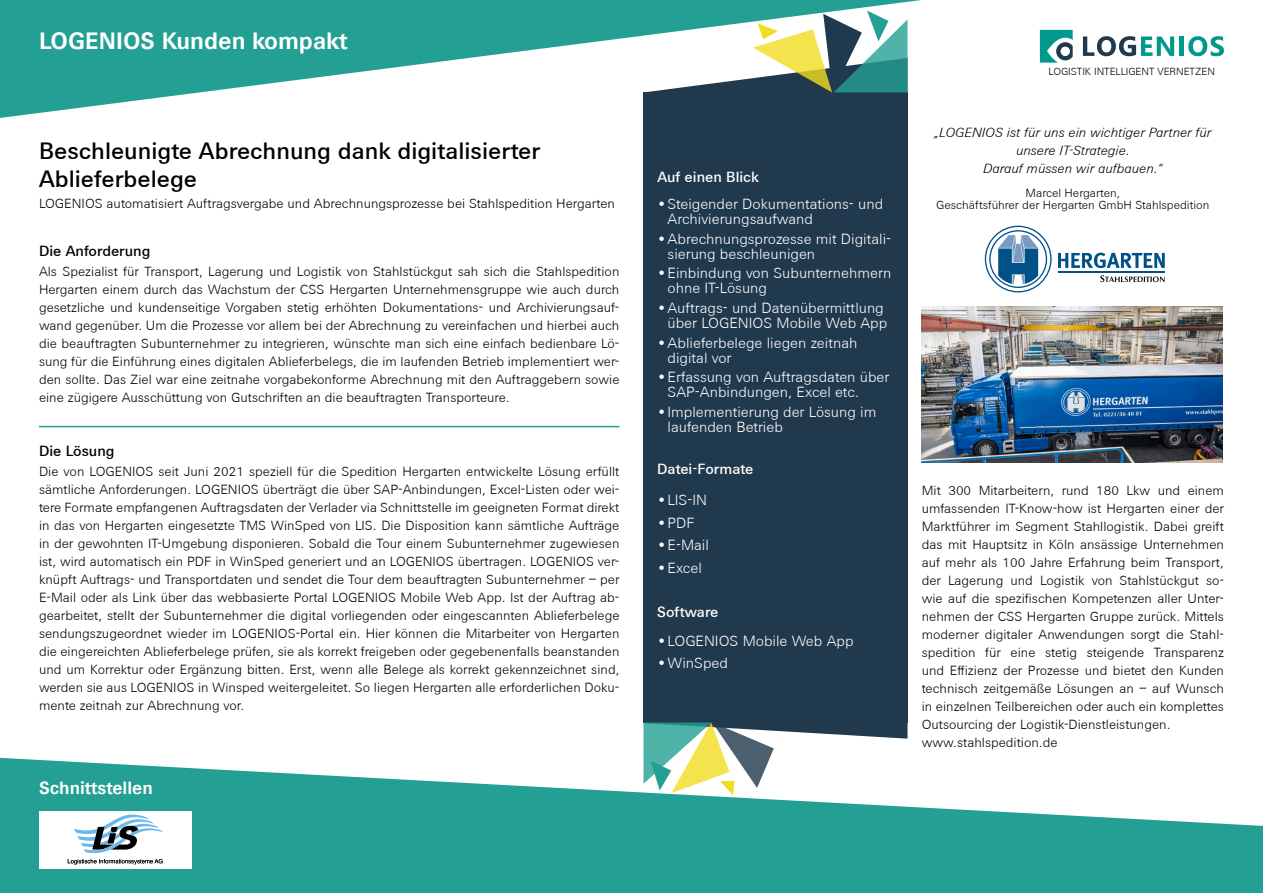
<style>
.page{position:relative;width:1263px;height:893px;background:#fff}
.page>*{position:absolute;margin:0;border:0;box-sizing:border-box;transform-origin:0 0}
.t1{font:500 24px/28.8px "ZF Sans";color:#000}
.t2{font:700 24px "ZF Sans";color:#fff}
.t3{font:700 18px "ZF Sans";color:#fff}
.t4{font:300 15px/15px "ZF Sans";color:#fff}
.t5{font:500 15px "ZF Sans";color:#fff}
.t6{font:500 15px "ZF Sans";color:#000}
.t7{font:300 13.5px/18px "ZF Sans";color:#000;text-align:justify}
.t8{font:italic 300 13.5px/18px "ZF Sans";color:#000;text-align:center}
.t9{font:300 12px "ZF Sans";color:#000}
.t10{font:300 10.5px "ZF Sans";color:#000}
</style>
<div class="page">
<svg style="left:0;top:0;width:921px;height:118px;fill:#23a093"></svg>
<div style="left:643px;top:92px;width:264px;height:630px;background:#21394d"></div>
<svg style="left:0;top:758px;width:1263px;height:135px;fill:#23a093"></svg>
<svg style="left:1083px;top:36px;width:91px;height:20px"></svg>
<hr style="left:1180px;top:37px;width:4px;height:19px;background:#00998c">
<svg style="left:1188px;top:36px;width:36px;height:20px"></svg>
<svg style="left:1040px;top:30px;width:33px;height:33px"></svg>
<div style="left:39px;top:811px;width:153px;height:57px;background:#fff"></div>
<svg style="left:643px;top:11px;width:264px;height:82px"></svg>
<svg style="left:643px;top:722px;width:264px;height:73px"></svg>
<img style="left:922px;top:306px;width:300px;height:156px">
<svg style="left:1058px;top:253px;width:107px;height:15px"></svg>
<svg style="left:985px;top:226px;width:66px;height:66px"></svg>
<hr style="left:1058px;top:271px;width:107px;height:1px;background:#005187">
<svg style="left:1100px;top:275px;width:65px;height:7px"></svg>
<hr style="left:39px;top:426px;width:580px;height:1px;background:#23a093">
<svg style="left:68px;top:814px;width:95px;height:51px"></svg>
<p class="t2" style="left:39px;top:26px;width:310px">LOGENIOS Kunden kompakt</p>
<p class="t10" style="left:1049px;top:65px;width:168px">LOGISTIK INTELLIGENT VERNETZEN</p>
<p class="t8" style="left:934px;top:124px;width:279px">„LOGENIOS ist für uns ein wichtiger Partner für unsere IT-Strategie.<br>Darauf müssen wir aufbauen.“</p>
<p class="t9" style="left:1025px;top:186px;width:96px">Marcel Hergarten,</p>
<p class="t1" style="left:39px;top:136px;width:503px">Beschleunigte Abrechnung dank digitalisierter<br>Ablieferbelege</p>
<p class="t5" style="left:657px;top:168px;width:103px">Auf einen Blick</p>
<p class="t4" style="left:668px;top:197px;width:217px;text-indent:-10px">•Steigender Dokumentations- und<br>Archivierungsaufwand</p>
<p class="t4" style="left:668px;top:232px;width:225px;text-indent:-10px">•Abrechnungsprozesse mit Digitali&shy;sierung beschleunigen</p>
<p class="t4" style="left:668px;top:266px;width:225px;text-indent:-10px">•Einbindung von Subunternehmern ohne IT-Lösung</p>
<p class="t4" style="left:658px;top:301px;width:231px;text-align:right">•Auftrags- und Datenübermittlung über LOGENIOS Mobile Web App</p>
<p class="t4" style="left:668px;top:335px;width:191px;text-indent:-10px">•Ablieferbelege liegen zeitnah digital vor</p>
<p class="t4" style="left:668px;top:370px;width:223px;text-indent:-10px">•Erfassung von Auftragsdaten über<br>SAP-Anbindungen, Excel etc.</p>
<p class="t4" style="left:668px;top:404px;width:210px;text-indent:-10px">•Implementierung der Lösung im laufenden Betrieb</p>
<p class="t5" style="left:657px;top:460px;width:98px">Datei-Formate</p>
<p class="t4" style="left:658px;top:493px;width:51px">•LIS-IN</p>
<p class="t4" style="left:658px;top:515px;width:38px">•PDF</p>
<p class="t4" style="left:658px;top:538px;width:53px">•E-Mail</p>
<p class="t4" style="left:658px;top:560px;width:46px">•Excel</p>
<p class="t5" style="left:657px;top:603px;width:63px">Software</p>
<p class="t4" style="left:658px;top:633px;width:197px">•LOGENIOS Mobile Web App</p>
<p class="t4" style="left:658px;top:656px;width:72px">•WinSped</p>
<p class="t7" style="left:39px;top:195px;width:577px">LOGENIOS automatisiert Auftragsvergabe und Abrechnungsprozesse bei Stahlspedition Hergarten</p>
<p class="t9" style="left:936px;top:198px;width:275px">Geschäftsführer der Hergarten GmbH Stahlspedition</p>
<p class="t6" style="left:39px;top:242px;width:113px">Die Anforderung</p>
<p class="t7" style="left:39px;top:263px;width:582px">Als Spezialist für Transport, Lagerung und Logistik von Stahlstückgut sah sich die Stahlspedition Hergarten einem durch das Wachstum der CSS Hergarten Unternehmensgruppe wie auch durch gesetzliche und kundenseitige Vorgaben stetig erhöhten Dokumentations- und Archivierungsauf&shy;wand gegenüber. Um die Prozesse vor allem bei der Abrechnung zu vereinfachen und hierbei auch die beauftragten Subunternehmer zu integrieren, wünschte man sich eine einfach bedienbare Lö&shy;sung für die Einführung eines digitalen Ablieferbelegs, die im laufenden Betrieb implementiert wer&shy;den sollte. Das Ziel war eine zeitnahe vorgabekonforme Abrechnung mit den Auftraggebern sowie eine zügigere Ausschüttung von Gutschriften an die beauftragten Transporteure.</p>
<p class="t6" style="left:39px;top:442px;width:77px">Die Lösung</p>
<p class="t7" style="left:39px;top:462px;width:582px">Die von LOGENIOS seit Juni 2021 speziell für die Spedition Hergarten entwickelte Lösung erfüllt sämtliche Anforderungen. LOGENIOS überträgt die über SAP-Anbindungen, Excel-Listen oder wei&shy;tere Formate empfangenen Auftragsdaten der Verlader via Schnittstelle im geeigneten Format direkt in das von Hergarten eingesetzte TMS WinSped von LIS. Die Disposition kann sämtliche Aufträge in der gewohnten IT-Umgebung disponieren. Sobald die Tour einem Subunternehmer zugewiesen ist, wird automatisch ein PDF in WinSped generiert und an LOGENIOS übertragen. LOGENIOS ver&shy;knüpft Auftrags- und Transportdaten und sendet die Tour dem beauftragten Subunternehmer – per E-Mail oder als Link über das webbasierte Portal LOGENIOS Mobile Web App. Ist der Auftrag ab&shy;gearbeitet, stellt der Subunternehmer die digital vorliegenden oder eingescannten Ablieferbelege sendungszugeordnet wieder im LOGENIOS-Portal ein. Hier können die Mitarbeiter von Hergarten die eingereichten Ablieferbelege prüfen, sie als korrekt freigeben oder gegebenenfalls beanstanden und um Korrektur oder Ergänzung bitten. Erst, wenn alle Belege als korrekt gekennzeichnet sind, werden sie aus LOGENIOS in Winsped weitergeleitet. So liegen Hergarten alle erforderlichen Doku&shy;mente zeitnah zur Abrechnung vor.</p>
<p class="t7" style="left:922px;top:482px;width:304px">Mit 300 Mitarbeitern, rund 180 Lkw und einem umfassenden IT-Know-how ist Hergarten einer der Marktführer im Segment Stahllogistik. Dabei greift das mit Hauptsitz in Köln ansässige Unternehmen auf mehr als 100 Jahre Erfahrung beim Transport, der Lagerung und Logistik von Stahlstückgut so&shy;wie auf die spezifischen Kompetenzen aller Unter&shy;nehmen der CSS Hergarten Gruppe zurück. Mittels moderner digitaler Anwendungen sorgt die Stahl&shy;spedition für eine stetig steigende Transparenz und Effizienz der Prozesse und bietet den Kunden technisch zeitgemäße Lösungen an – auf Wunsch in einzelnen Teilbereichen oder auch ein komplettes Outsourcing der Logistik-Dienstleistungen.</p>
<p class="t7" style="left:922px;top:734px;width:137px">www.stahlspedition.de</p>
<p class="t3" style="left:39px;top:777px;width:115px">Schnittstellen</p>
</div>
